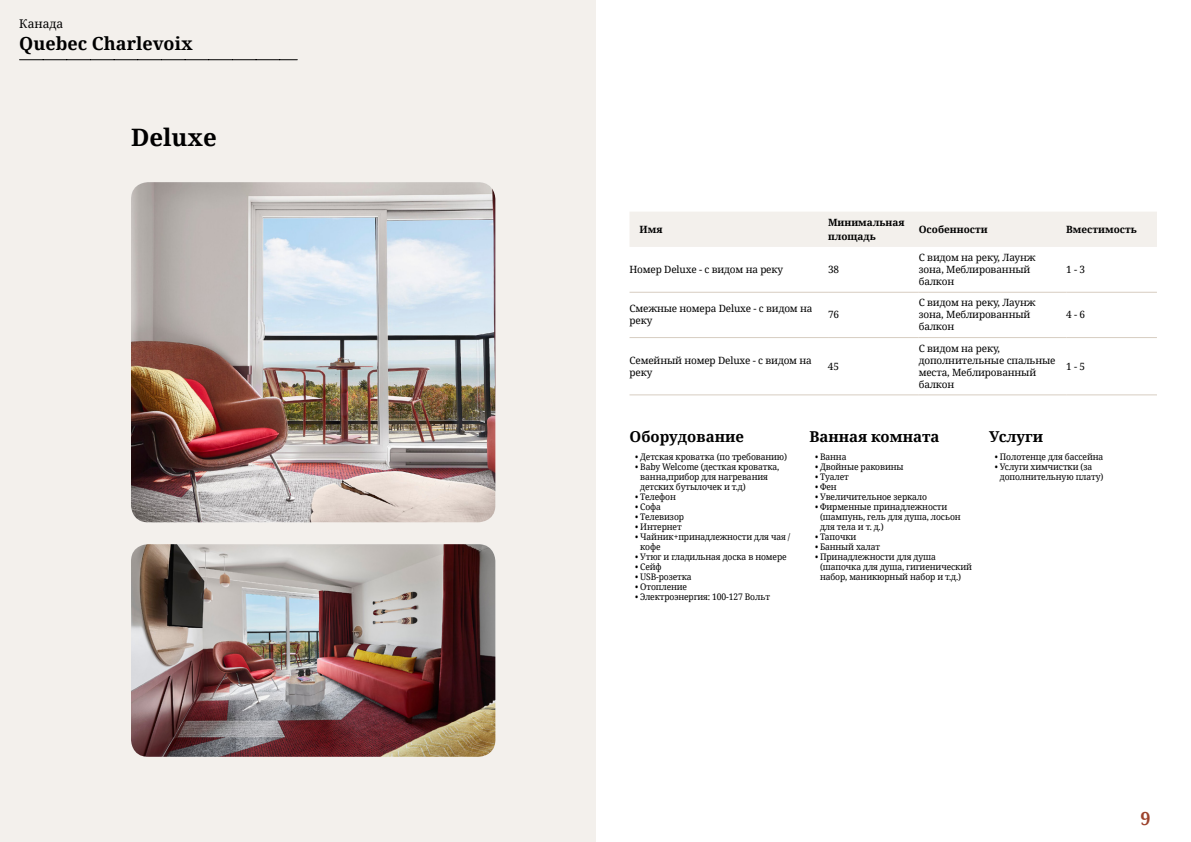
<style>
.page{position:relative;width:1191px;height:842px;background:#fff}
.page>*{position:absolute;margin:0;border:0;box-sizing:border-box;transform-origin:0 0}
.t1{font:700 24px "Noto Serif";color:#000}
.t2{font:700 18px "Noto Serif";color:#000}
.t3{font:700 18px "Noto Serif";color:#9d432c}
.t4{font:700 15px "Noto Serif";color:#000}
.t5{font:12px "Noto Serif";color:#000}
.t6{font:10px/12px "Noto Serif";letter-spacing:-.015em;color:#000}
.t7{font:700 10px/14px "Noto Serif";color:#000}
.t8{font:9px/10px "Noto Serif";letter-spacing:-.015em;color:#000;scale:.95 1}
</style>
<div class="page">
<div style="left:0;top:0;width:595px;height:842px;background:#f3f0ec"></div>
<img style="left:131px;top:182px;width:364px;height:340px">
<img style="left:131px;top:544px;width:364px;height:213px">
<svg style="left:20px;top:59px;width:277px;height:1px"></svg>
<div style="left:630px;top:212px;width:527px;height:35px;background:#f3f0ec"></div>
<hr style="left:629px;top:292px;width:199px;height:1px;background:#d7cdc1">
<hr style="left:828px;top:292px;width:90px;height:1px;background:#d7cdc1">
<hr style="left:918px;top:292px;width:148px;height:1px;background:#d7cdc1">
<hr style="left:1066px;top:292px;width:91px;height:1px;background:#d7cdc1">
<hr style="left:629px;top:337px;width:199px;height:1px;background:#d7cdc1">
<hr style="left:828px;top:337px;width:90px;height:1px;background:#d7cdc1">
<hr style="left:918px;top:337px;width:148px;height:1px;background:#d7cdc1">
<hr style="left:1066px;top:337px;width:91px;height:1px;background:#d7cdc1">
<hr style="left:629px;top:394px;width:199px;height:1px;background:#d7cdc1">
<hr style="left:828px;top:394px;width:90px;height:1px;background:#d7cdc1">
<hr style="left:918px;top:394px;width:148px;height:1px;background:#d7cdc1">
<hr style="left:1066px;top:394px;width:91px;height:1px;background:#d7cdc1">
<h3 class="t5" style="left:19px;top:16px;width:45px">Канада</h3>
<h2 class="t2" style="left:19px;top:31px;width:175px">Quebec Charlevoix</h2>
<h1 class="t1" style="left:131px;top:121px;width:87px">Deluxe</h1>
<p class="t7" style="left:639px;top:222px;width:24px">Имя</p>
<p class="t7" style="left:828px;top:215px;width:78px">Минимальная площадь</p>
<p class="t7" style="left:918px;top:222px;width:70px">Особенности</p>
<p class="t7" style="left:1066px;top:222px;width:72px">Вместимость</p>
<p class="t6" style="left:629px;top:263px;width:155px">Номер Deluxe - с видом на реку</p>
<p class="t6" style="left:828px;top:263px;width:13px">38</p>
<p class="t6" style="left:918px;top:251px;width:118px">С видом на реку, Лаунж зона, Меблированный балкон</p>
<p class="t6" style="left:1066px;top:263px;width:20px">1 - 3</p>
<p class="t6" style="left:629px;top:302px;width:184px">Смежные номера Deluxe - с видом на реку</p>
<p class="t6" style="left:828px;top:308px;width:13px">76</p>
<p class="t6" style="left:629px;top:354px;width:184px">Семейный номер Deluxe - с видом на реку</p>
<p class="t6" style="left:828px;top:360px;width:13px">45</p>
<p class="t6" style="left:918px;top:296px;width:118px">С видом на реку, Лаунж зона, Меблированный балкон</p>
<p class="t6" style="left:918px;top:342px;width:138px">С видом на реку, дополнительные спальные места, Меблированный балкон</p>
<p class="t6" style="left:1066px;top:308px;width:20px">4 - 6</p>
<p class="t6" style="left:1066px;top:360px;width:20px">1 - 5</p>
<h3 class="t4" style="left:629px;top:426px;width:116px">Оборудование</h3>
<p class="t8" style="left:635px;top:452px;width:161px">• Детская кроватка (по требованию)</p>
<p class="t8" style="left:640px;top:462px;width:148px;text-indent:-5px">• Baby Welcome (десткая кроватка, ванна,прибор для нагревания детских бутылочек и т.д)</p>
<p class="t8" style="left:635px;top:492px;width:44px">• Телефон</p>
<p class="t8" style="left:635px;top:502px;width:29px">• Софа</p>
<p class="t8" style="left:635px;top:512px;width:53px">• Телевизор</p>
<p class="t8" style="left:635px;top:522px;width:50px">• Интернет</p>
<p class="t8" style="left:640px;top:532px;width:159px;text-indent:-5px">• Чайник+принадлежности для чая / кофе</p>
<p class="t8" style="left:635px;top:552px;width:161px">• Утюг и гладильная доска в номере</p>
<p class="t8" style="left:635px;top:562px;width:29px">• Сейф</p>
<p class="t8" style="left:635px;top:572px;width:61px">• USB-розетка</p>
<p class="t8" style="left:635px;top:582px;width:56px">• Отопление</p>
<p class="t8" style="left:635px;top:592px;width:143px">• Электроэнергия: 100-127 Вольт</p>
<h3 class="t4" style="left:809px;top:426px;width:132px">Ванная комната</h3>
<p class="t8" style="left:815px;top:452px;width:35px">• Ванна</p>
<p class="t8" style="left:815px;top:462px;width:95px">• Двойные раковины</p>
<p class="t8" style="left:815px;top:472px;width:37px">• Туалет</p>
<p class="t8" style="left:815px;top:482px;width:24px">• Фен</p>
<p class="t8" style="left:815px;top:492px;width:119px">• Увеличительное зеркало</p>
<p class="t8" style="left:820px;top:502px;width:149px;text-indent:-5px">• Фирменные принадлежности (шампунь, гель для душа, лосьон для тела и т. д.)</p>
<p class="t8" style="left:815px;top:532px;width:45px">• Тапочки</p>
<p class="t8" style="left:815px;top:542px;width:70px">• Банный халат</p>
<p class="t8" style="left:820px;top:552px;width:161px;text-indent:-5px">• Принадлежности для душа (шапочка для душа, гигиенический набор, маникюрный набор и т.д.)</p>
<h3 class="t4" style="left:989px;top:426px;width:55px">Услуги</h3>
<p class="t8" style="left:994px;top:452px;width:116px">• Полотенце для бассейна</p>
<p class="t8" style="left:1000px;top:462px;width:110px;text-indent:-5px">• Услуги химчистки (за дополнительную плату)</p>
<h2 class="t3" style="left:1140px;top:806px;width:12px">9</h2>
</div>
